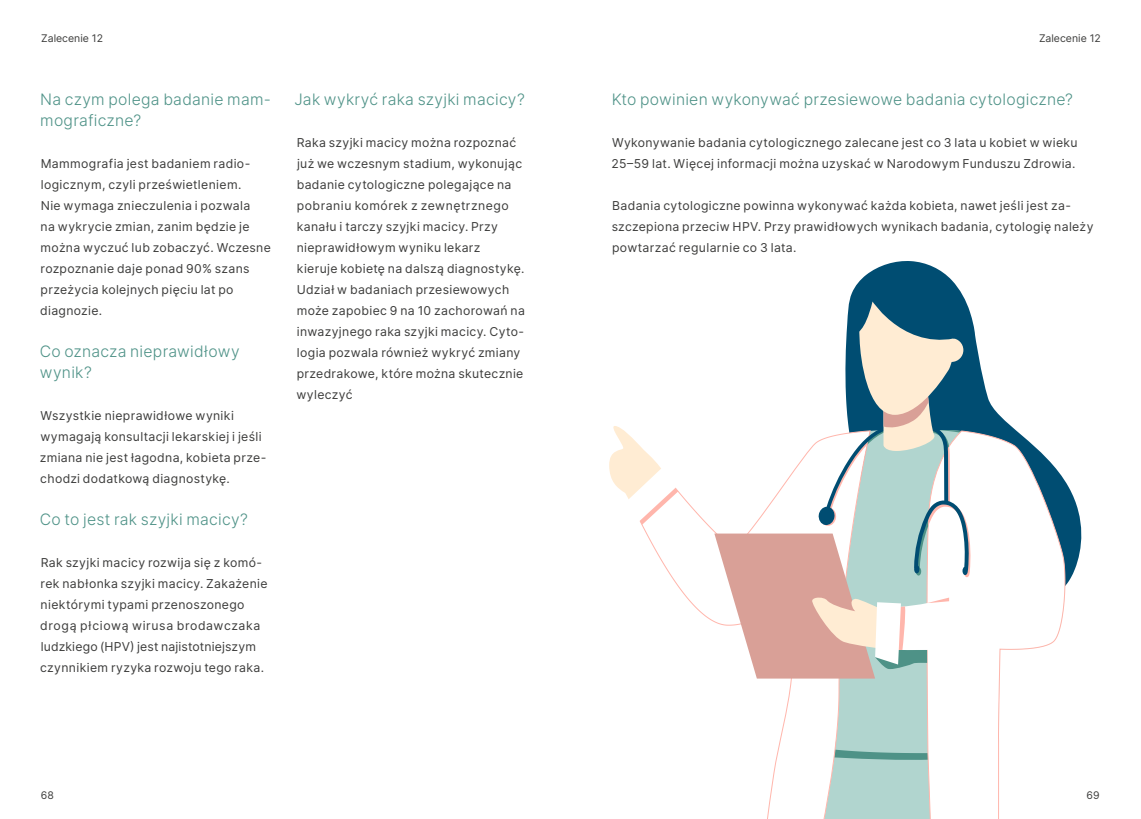
<style>
.page{position:relative;width:1141px;height:819px;background:#fff}
.page>*{position:absolute;margin:0;border:0;box-sizing:border-box;transform-origin:0 0}
.t1{font:15.75px/21px "Inter Light BETA";letter-spacing:.015em;color:#4e9287}
.t2{font:12.25px/21px "Inter";letter-spacing:.03em;color:#3c3c3b}
.t3{font:10.5px "Inter";color:#3c3c3b}
</style>
<div class="page">
<svg style="left:857px;top:261px;width:225px;height:324px"></svg>
<svg style="left:609px;top:426px;width:96px;height:108px"></svg>
<svg style="left:714px;top:284px;width:352px;height:535px"></svg>
<p class="t3" style="left:41px;top:31px;width:63px">Zalecenie 12</p>
<p class="t3" style="left:1039px;top:31px;width:63px">Zalecenie 12</p>
<p class="t1" style="left:40px;top:89px;width:232px">Na czym polega badanie mam&shy;mograficzne?</p>
<p class="t2" style="left:40px;top:153px;width:232px">Mammografia jest badaniem radio&shy;logicznym, czyli prześwietleniem.<br>Nie wymaga znieczulenia i pozwala<br>na wykrycie zmian, zanim będzie je można wyczuć lub zobaczyć. Wczesne rozpoznanie daje ponad 90% szans przeżycia kolejnych pięciu lat po diagnozie.</p>
<p class="t1" style="left:40px;top:341px;width:201px">Co oznacza nieprawidłowy wynik?</p>
<p class="t2" style="left:40px;top:405px;width:228px">Wszystkie nieprawidłowe wyniki wymagają konsultacji lekarskiej i jeśli zmiana nie jest łagodna, kobieta prze&shy;chodzi dodatkową diagnostykę.</p>
<p class="t1" style="left:40px;top:509px;width:210px">Co to jest rak szyjki macicy?</p>
<p class="t2" style="left:40px;top:552px;width:229px">Rak szyjki macicy rozwija się z komó&shy;rek nabłonka szyjki macicy. Zakażenie niektórymi typami przenoszonego drogą płciową wirusa brodawczaka ludzkiego (HPV) jest najistotniejszym czynnikiem ryzyka rozwoju tego raka.</p>
<p class="t1" style="left:294px;top:89px;width:232px">Jak wykryć raka szyjki macicy?</p>
<p class="t2" style="left:296px;top:132px;width:230px">Raka szyjki macicy można rozpoznać już we wczesnym stadium, wykonując badanie cytologiczne polegające na pobraniu komórek z zewnętrznego kanału i tarczy szyjki macicy. Przy nieprawidłowym wyniku lekarz<br>kieruje kobietę na dalszą diagnostykę.<br>Udział w badaniach przesiewowych może zapobiec 9 na 10 zachorowań na inwazyjnego raka szyjki macicy. Cyto&shy;logia pozwala również wykryć zmiany przedrakowe, które można skutecznie wyleczyć</p>
<p class="t1" style="left:612px;top:89px;width:463px">Kto powinien wykonywać przesiewowe badania cytologiczne?</p>
<p class="t2" style="left:612px;top:132px;width:468px">Wykonywanie badania cytologicznego zalecane jest co 3 lata u kobiet w wieku<br>25–59 lat. Więcej informacji można uzyskać w Narodowym Funduszu Zdrowia.</p>
<p class="t2" style="left:612px;top:195px;width:483px">Badania cytologiczne powinna wykonywać każda kobieta, nawet jeśli jest za&shy;szczepiona przeciw HPV. Przy prawidłowych wynikach badania, cytologię należy powtarzać regularnie co 3 lata.</p>
<p class="t3" style="left:41px;top:787px;width:15px">68</p>
<p class="t3" style="left:1087px;top:787px;width:15px">69</p>
</div>
